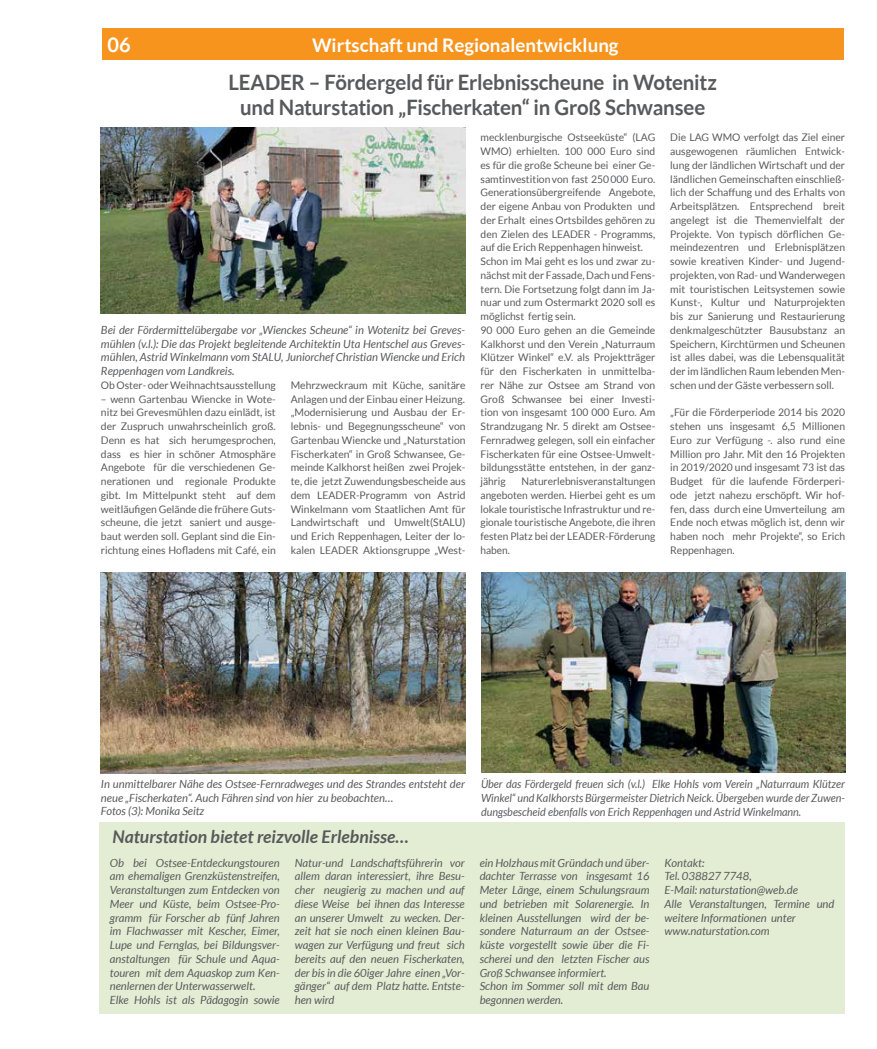
<style>
.page{position:relative;width:877px;height:1049px;background:#fff}
.page>*{position:absolute;margin:0;border:0;box-sizing:border-box;transform-origin:0 0}
.t1{font:700 21.25px/25px "Lato";letter-spacing:-.01em;color:#58595b;text-align:center;scale:.96 1}
.t2{font:700 20px "Lato";color:#fff}
.t3{font:700 18.75px "Lato";color:#fff}
.t4{font:italic 700 17.5px "Lato";color:#58595b}
.t5{font:italic 11.25px/13.8px "Lato";color:#58595b}
.t6{font:italic 11.25px/13.8px "Lato";color:#58595b;text-align:justify;scale:.96 1}
.t7{font:10.5px/13.8px "Lato";color:#58595b;text-align:justify}
</style>
<div class="page">
<div style="left:102px;top:28px;width:742px;height:32px;background:#f7941e"></div>
<img style="left:101px;top:127px;width:364px;height:187px">
<img style="left:481px;top:573px;width:364px;height:199px">
<img style="left:101px;top:573px;width:364px;height:200px">
<div style="left:99px;top:822px;width:746px;height:191px;background:#e3edd3"></div>
<h2 class="t2" style="left:108px;top:34px;width:25px">06</h2>
<h3 class="t3" style="left:312px;top:34px;width:308px">Wirtschaft und Regionalentwicklung</h3>
<h1 class="t1" style="left:229px;top:69px;width:510px">LEADER – Fördergeld für Erlebnisscheune in Wotenitz und Naturstation „Fischerkaten“ in Groß Schwansee</h1>
<p class="t5" style="left:101px;top:323px;width:366px;text-align:justify">Bei der Fördermittelübergabe vor „Wienckes Scheune“ in Wotenitz bei Greves&shy;mühlen (v.l.): Die das Projekt begleitende Architektin Uta Hentschel aus Greves&shy;mühlen, Astrid Winkelmann vom StALU, Juniorchef Christian Wiencke und Erich Reppenhagen vom Landkreis.</p>
<p class="t7" style="left:101px;top:378px;width:176px">Ob Oster- oder Weihnachtsausstellung</p>
<p class="t7" style="left:101px;top:392px;width:176px">– wenn Gartenbau Wiencke in Wote&shy;nitz bei Grevesmühlen dazu einlädt, ist der Zuspruch unwahrscheinlich groß.<br>Denn es hat sich herumgesprochen, dass es hier in schöner Atmosphäre Angebote für die verschiedenen Ge&shy;nerationen und regionale Produkte gibt. Im Mittelpunkt steht auf dem weitläufigen Gelände die frühere Guts&shy;scheune, die jetzt saniert und ausge&shy;baut werden soll. Geplant sind die Ein&shy;richtung eines Hofladens mit Café, ein</p>
<p class="t7" style="left:291px;top:378px;width:176px">Mehrzweckraum mit Küche, sanitäre Anlagen und der Einbau einer Heizung. „Modernisierung und Ausbau der Er&shy;lebnis- und Begegnungsscheune“ von Gartenbau Wiencke und „Naturstation Fischerkaten“ in Groß Schwansee, Ge&shy;meinde Kalkhorst heißen zwei Projek&shy;te, die jetzt Zuwendungsbescheide aus dem LEADER-Programm von Astrid Winkelmann vom Staatlichen Amt für Landwirtschaft und Umwelt(StALU) und Erich Reppenhagen, Leiter der lo&shy;kalen LEADER Aktionsgruppe „West-</p>
<p class="t7" style="left:481px;top:131px;width:176px;text-align:left">mecklenburgische Ostseeküste“ (LAG WMO) erhielten. 100 000 Euro sind es für die große Scheune bei einer Ge&shy;samtinvestition von fast 250 000 Euro.<br>Generationsübergreifende Angebote, der eigene Anbau von Produkten und der Erhalt eines Ortsbildes gehören zu den Zielen des LEADER - Programms, auf die Erich Reppenhagen hinweist.<br>Schon im Mai geht es los und zwar zu&shy;nächst mit der Fassade, Dach und Fens&shy;tern. Die Fortsetzung folgt dann im Ja&shy;nuar und zum Ostermarkt 2020 soll es möglichst fertig sein.<br>90 000 Euro gehen an die Gemeinde Kalkhorst und den Verein „Naturraum Klützer Winkel“ e.V. als Projektträger für den Fischerkaten in unmittelba&shy;rer Nähe zur Ostsee am Strand von Groß Schwansee bei einer Investi&shy;tion von insgesamt 100 000 Euro. Am Strandzugang Nr. 5 direkt am Ostsee-Fernradweg gelegen, soll ein einfacher Fischerkaten für eine Ostsee-Umwelt&shy;bildungsstätte entstehen, in der ganz&shy;jährig</p>
<p class="t7" style="left:481px;top:474px;width:176px;text-indent:41px">Naturerlebnisveranstaltungen angeboten werden. Hierbei geht es um lokale touristische Infrastruktur und re&shy;gionale touristische Angebote, die ihren festen Platz bei der LEADER-Förderung haben.</p>
<p class="t7" style="left:670px;top:131px;width:176px">Die LAG WMO verfolgt das Ziel einer ausgewogenen räumlichen Entwick&shy;lung der ländlichen Wirtschaft und der ländlichen Gemeinschaften einschließ&shy;lich der Schaffung und des Erhalts von Arbeitsplätzen. Entsprechend breit angelegt ist die Themenvielfalt der Projekte. Von typisch dörflichen Ge&shy;meindezentren und Erlebnisplätzen sowie kreativen Kinder- und Jugend&shy;projekten, von Rad- und Wanderwegen mit touristischen Leitsystemen sowie Kunst-, Kultur und Naturprojekten bis zur Sanierung und Restaurierung denkmalgeschützter Bausubstanz an Speichern, Kirchtürmen und Scheunen ist alles dabei, was die Lebensqualität der im ländlichen Raum lebenden Men&shy;schen und der Gäste verbessern soll.</p>
<p class="t7" style="left:670px;top:406px;width:176px">„Für die Förderperiode 2014 bis 2020 stehen uns insgesamt 6,5 Millionen Euro zur Verfügung -. also rund eine Million pro Jahr. Mit den 16 Projekten in 2019/2020 und insgesamt 73 ist das Budget für die laufende Förderperi&shy;ode jetzt nahezu erschöpft. Wir hof&shy;fen, dass durch eine Umverteilung am Ende noch etwas möglich ist, denn wir haben noch mehr Projekte“, so Erich Reppenhagen.</p>
<p class="t5" style="left:101px;top:777px;width:366px">In unmittelbarer Nähe des Ostsee-Fernradweges und des Strandes entsteht der neue „Fischerkaten“. Auch Fähren sind von hier zu beobachten…<br>Fotos (3): Monika Seitz</p>
<p class="t6" style="left:481px;top:777px;width:381px">Über das Fördergeld freuen sich (v.l.) Elke Hohls vom Verein „Naturraum Klützer Winkel“ und Kalkhorsts Bürgermeister Dietrich Neick. Übergeben wurde der Zuwen&shy;dungsbescheid ebenfalls von Erich Reppenhagen und Astrid Winkelmann.</p>
<h3 class="t4" style="left:112px;top:826px;width:298px">Naturstation bietet reizvolle Erlebnisse…</h3>
<p class="t5" style="left:110px;top:856px;width:171px">Ob bei Ostsee-Entdeckungstouren am ehemaligen Grenzküstenstreifen, Veranstaltungen zum Entdecken von Meer und Küste, beim Ostsee-Pro&shy;gramm für Forscher ab fünf Jahren im Flachwasser mit Kescher, Eimer, Lupe und Fernglas, bei Bildungsver&shy;anstaltungen für Schule und Aqua&shy;touren mit dem Aquaskop zum Ken&shy;nenlernen der Unterwasserwelt.<br>Elke Hohls ist als Pädagogin sowie</p>
<p class="t5" style="left:295px;top:856px;width:171px;text-align:justify">Natur-und Landschaftsführerin vor allem daran interessiert, ihre Besu&shy;cher neugierig zu machen und auf diese Weise bei ihnen das Interesse an unserer Umwelt zu wecken. Der&shy;zeit hat sie noch einen kleinen Bau&shy;wagen zur Verfügung und freut sich bereits auf den neuen Fischerkaten, der bis in die 60iger Jahre einen „Vor&shy;gänger“ auf dem Platz hatte. Entste&shy;hen wird</p>
<p class="t5" style="left:480px;top:856px;width:171px">ein Holzhaus mit Gründach und über&shy;dachter Terrasse von insgesamt 16<br>Meter Länge, einem Schulungsraum und betrieben mit Solarenergie. In kleinen Ausstellungen wird der be&shy;sondere Naturraum an der Ostsee&shy;küste vorgestellt sowie über die Fi&shy;scherei und den letzten Fischer aus<br>Groß Schwansee informiert.<br>Schon im Sommer soll mit dem Bau begonnen werden.</p>
<p class="t5" style="left:665px;top:856px;width:171px">Kontakt:<br>Tel. 038827 7748,<br>E-Mail: naturstation@web.de<br>Alle Veranstaltungen, Termine und weitere Informationen unter www.naturstation.com</p>
</div>
